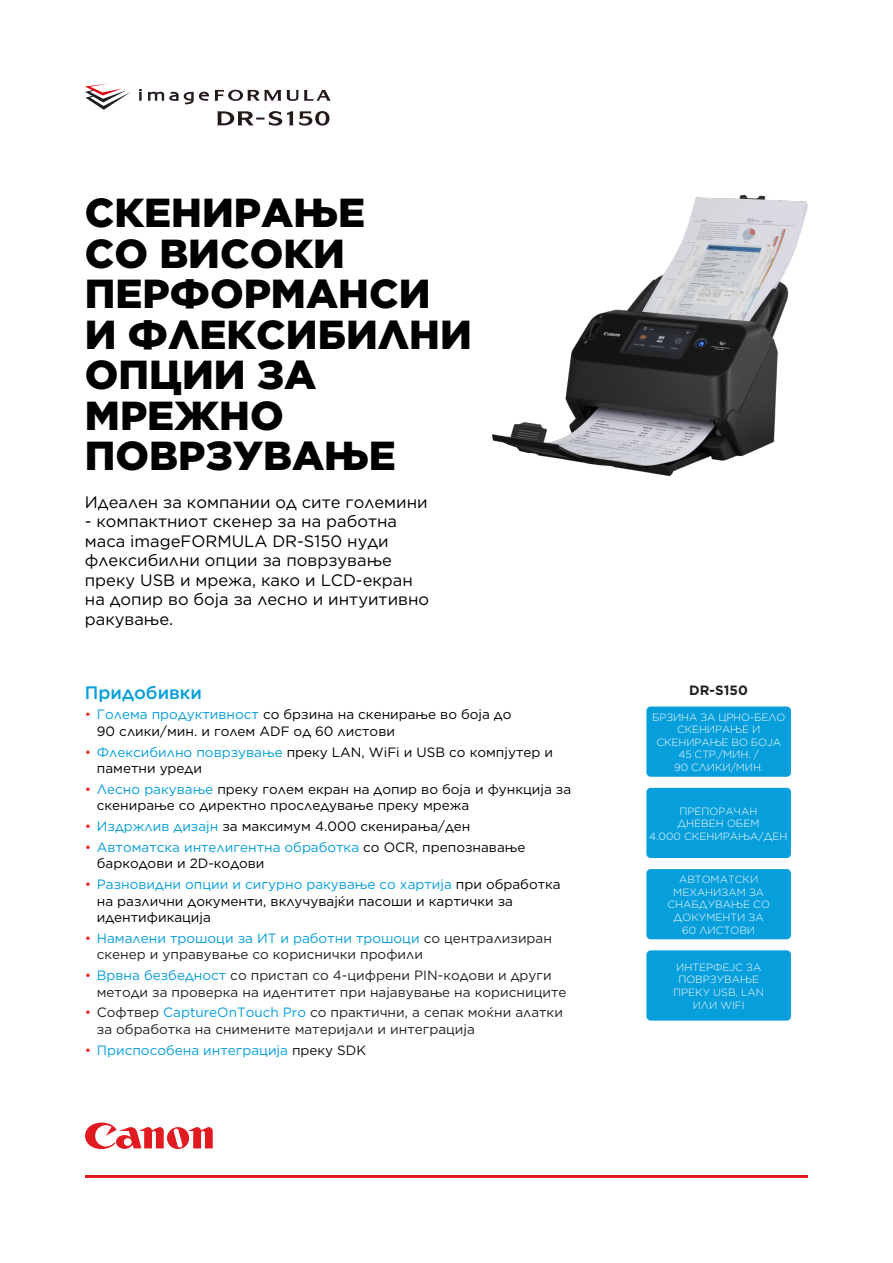
<style>
.page{position:relative;width:893px;height:1263px;background:#fff}
.page>*{position:absolute;margin:0;border:0;box-sizing:border-box;transform-origin:0 0}
.t1{font:900 40.5px/40.5px "Gotham";color:#000}
.SUBHEAD{font:500 18px "Gotham";color:#069edb}
.t2{font:16.5px/19.5px "Gotham";color:#000}
.BODY_BULLETS{font:13.5px/16.5px "Gotham";color:#000}
.BODY_BULLETS-2{font:13.5px/16.5px "Gotham";color:#231f20}
.BODY_BULLETS-3{font:13.5px "Gotham";color:#069edb}
.SUBHEAD-2{font:700 13.5px "Gotham";color:#231f20}
.COVER_HEADER_SMALL{font:300 10.5px/12.6px "Gotham";color:#fff;text-align:center}
.s1{font-weight:300;color:#ee2a24}
.s2{color:#069edb}
.s3{color:#ee2a24}
.s4{color:#0d1011}
</style>
<div class="page">
<svg style="left:85px;top:1122px;width:128px;height:28px"></svg>
<hr style="left:85px;top:1175px;width:723px;height:3px;background:#e21a21">
<img style="left:492px;top:195px;width:316px;height:281px">
<svg style="left:85px;top:90px;width:45px;height:20px"></svg>
<svg style="left:139px;top:89px;width:3px;height:12px"></svg>
<svg style="left:148px;top:90px;width:183px;height:14px"></svg>
<svg style="left:217px;top:111px;width:112px;height:15px"></svg>
<div style="left:646px;top:706px;width:145px;height:71px;background:#069edb;border-radius:4px"></div>
<div style="left:646px;top:788px;width:145px;height:70px;background:#069edb;border-radius:4px"></div>
<div style="left:646px;top:869px;width:145px;height:70px;background:#069edb;border-radius:4px"></div>
<div style="left:646px;top:950px;width:145px;height:70px;background:#069edb;border-radius:4px"></div>
<p class="t1" style="left:85px;top:192px;width:389px">СКЕНИРАЊЕ<br>СО ВИСОКИ<br>ПЕРФОРМАНСИ<br>И ФЛЕКСИБИЛНИ<br>ОПЦИИ ЗА<br>МРЕЖНО<br>ПОВРЗУВАЊЕ</p>
<p class="t2" style="left:85px;top:492px;width:344px">Идеален за компании од сите големини</p>
<p class="t2" style="left:85px;top:511px;width:346px">- компактниот скенер за на работна маса imageFORMULA DR-S150 нуди флексибилни опции за поврзување преку USB и мрежа, како и LCD-екран на допир во боја за лесно и интуитивно ракување.</p>
<p class="SUBHEAD" style="left:85px;top:680px;width:119px">Придобивки</p>
<p class="BODY_BULLETS" style="left:97px;top:706px;width:416px;text-indent:-12px"><span class="s1">•</span> <span class="s2">Голема продуктивност</span> со брзина на скенирање во боја до<br>90 слики/мин. и голем ADF од 60 листови</p>
<p class="BODY_BULLETS" style="left:97px;top:743px;width:458px;text-indent:-12px"><span class="s3">•</span> <span class="s2">Флексибилно поврзување</span> преку LAN, WiFi и USB со компјутер и паметни уреди</p>
<p class="BODY_BULLETS" style="left:97px;top:781px;width:476px;text-indent:-12px"><span class="s3">•</span> <span class="s2">Лесно ракување</span> преку голем екран на допир во боја и функција за скенирање со директно проследување преку мрежа</p>
<p class="BODY_BULLETS" style="left:85px;top:818px;width:387px"><span class="s3">•</span> <span class="s2">Издржлив дизајн</span> за максимум 4.000 скенирања/ден</p>
<p class="BODY_BULLETS" style="left:97px;top:839px;width:430px;text-indent:-12px"><span class="s3">•</span> <span class="s2">Автоматска интелигентна обработка</span> со OCR, препознавање баркодови и 2D-кодови</p>
<p class="BODY_BULLETS" style="left:97px;top:876px;width:465px;text-indent:-12px"><span class="s3">•</span> <span class="s2">Разновидни опции и сигурно ракување со хартија</span> при обработка на различни документи, вклучувајќи пасоши и картички за идентификација</p>
<p class="BODY_BULLETS-2" style="left:97px;top:930px;width:457px;text-indent:-12px"><span class="s3">•</span> <span class="s2">Намалени трошоци за ИТ и работни трошоци</span> со централизиран скенер и управување со кориснички профили</p>
<p class="BODY_BULLETS-2" style="left:97px;top:967px;width:471px;text-indent:-12px"><span class="s3">•</span> <span class="s2">Врвна безбедност</span> со пристап со 4-цифрени PIN-кодови и други методи за проверка на идентитет при најавување на корисниците</p>
<p class="BODY_BULLETS-2" style="left:97px;top:1004px;width:468px;text-indent:-12px"><span class="s3">•</span> Софтвер <span class="s2">CaptureOnTouch Pro</span> со практични, а сепак моќни алатки за обработка на снимените материјали и интеграција</p>
<p class="BODY_BULLETS-3" style="left:85px;top:1041px;width:283px"><span class="s3">•</span> Приспособена интеграција <span class="s4">преку SDK</span></p>
<p class="SUBHEAD-2" style="left:689px;top:681px;width:60px">DR-S150</p>
<p class="COVER_HEADER_SMALL" style="left:652px;top:710px;width:135px">БРЗИНА ЗА ЦРНО-БЕЛО<br>СКЕНИРАЊЕ И<br>СКЕНИРАЊЕ ВО БОЈА</p>
<p class="COVER_HEADER_SMALL" style="left:674px;top:748px;width:91px">45 СТР./МИН. /<br>90 СЛИКИ/МИН.</p>
<p class="COVER_HEADER_SMALL" style="left:677px;top:804px;width:84px;text-align:left">ПРЕПОРАЧАН<br>ДНЕВЕН ОБЕМ</p>
<p class="COVER_HEADER_SMALL" style="left:649px;top:829px;width:140px">4.000 СКЕНИРАЊА/ДЕН</p>
<p class="COVER_HEADER_SMALL" style="left:667px;top:873px;width:104px">АВТОМАТСКИ<br>МЕХАНИЗАМ ЗА<br>СНАБДУВАЊЕ СО<br>ДОКУМЕНТИ ЗА<br>60 ЛИСТОВИ</p>
<p class="COVER_HEADER_SMALL" style="left:673px;top:960px;width:92px">ИНТЕРФЕЈС ЗА<br>ПОВРЗУВАЊЕ<br>ПРЕКУ USB, LAN<br>ИЛИ WIFI</p>
</div>
